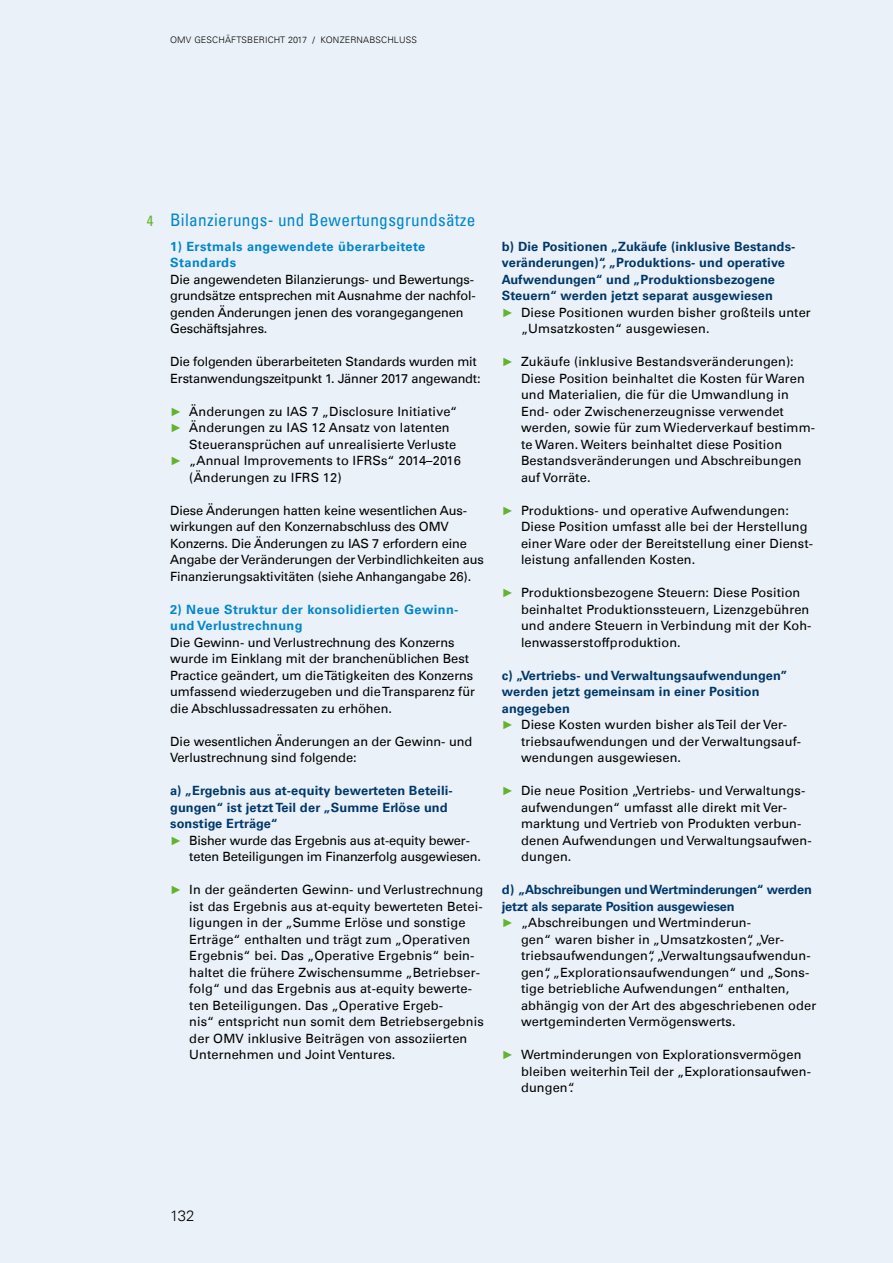
<style>
.page{position:relative;width:893px;height:1263px;background:#ebf1f8}
.page>*{position:absolute;margin:0;border:0;box-sizing:border-box;transform-origin:0 0}
.t1{font:condensed 17.25px "Univers LT";letter-spacing:.015em;color:#0086cd}
.t2{font:300 15px "Univers Com 45";color:#000}
.t3{font:12.75px/16.5px "Univers LTOMV55 Roman";letter-spacing:.005em;color:#000}
.t4{font:700 12.75px "Univers LTOMV55 Roman";letter-spacing:.005em;color:#00386a}
.t5{font:12.75px/16.5px "Univers LTOMV55 Roman";letter-spacing:-.015em;color:#000}
.t6{font:700 12.75px/16.5px "Univers LTOMV55 Roman";letter-spacing:.035em;color:#0086cd}
.t7{font:700 12.75px "Univers LTOMV55 Roman";letter-spacing:-.015em;color:#00386a}
.t8{font:300 9px "Univers Com 45";letter-spacing:.015em;color:#000}
.s1{font-size:15px;color:#63b32e}
.s2{font-family:"Arial";font-size:12px;color:#63b32e}
</style>
<div class="page">
<p class="t8" style="left:170px;top:36px;width:248px">OMV GESCHÄFTSBERICHT 2017 / KONZERNABSCHLUSS</p>
<h1 class="t1" style="left:147px;top:209px;width:330px"><span class="s1">4</span> Bilanzierungs- und Bewertungsgrundsätze</h1>
<p class="t6" style="left:170px;top:238px;width:257px">1) Erstmals angewendete überarbeitete<br>Standards</p>
<p class="t3" style="left:170px;top:271px;width:307px">Die angewendeten Bilanzierungs- und Bewertungs&shy;grundsätze entsprechen mit Ausnahme der nachfol&shy;genden Änderungen jenen des vorangegangenen Geschäftsjahres.</p>
<p class="t5" style="left:170px;top:353px;width:312px">Die folgenden überarbeiteten Standards wurden mit<br>Erstanwendungszeitpunkt 1. Jänner 2017 angewandt:</p>
<p class="t3" style="left:170px;top:403px;width:289px"><span class="s2">►</span> Änderungen zu IAS 7 „Disclosure Initiative“</p>
<p class="t3" style="left:170px;top:419px;width:281px"><span class="s2">►</span> Änderungen zu IAS 12 Ansatz von latenten</p>
<p class="t3" style="left:189px;top:436px;width:268px">Steueransprüchen auf unrealisierte Verluste</p>
<p class="t3" style="left:170px;top:452px;width:292px"><span class="s2">►</span> „Annual Improvements to IFRSs“ 2014–2016</p>
<p class="t3" style="left:189px;top:469px;width:154px">(Änderungen zu IFRS 12)</p>
<p class="t3" style="left:170px;top:502px;width:315px">Diese Änderungen hatten keine wesentlichen Aus&shy;wirkungen auf den Konzernabschluss des OMV Konzerns. Die Änderungen zu IAS 7 erfordern eine Angabe der Veränderungen der Verbindlichkeiten aus Finanzierungsaktivitäten (siehe Anhangangabe 26).</p>
<p class="t6" style="left:170px;top:601px;width:290px">2) Neue Struktur der konsolidierten Gewinn&shy;und Verlustrechnung</p>
<p class="t3" style="left:170px;top:634px;width:306px">Die Gewinn- und Verlustrechnung des Konzerns wurde im Einklang mit der branchenüblichen Best Practice geändert, um die Tätigkeiten des Konzerns umfassend wiederzugeben und die Transparenz für die Abschlussadressaten zu erhöhen.</p>
<p class="t3" style="left:170px;top:733px;width:304px">Die wesentlichen Änderungen an der Gewinn- und<br>Verlustrechnung sind folgende:</p>
<p class="t4" style="left:170px;top:783px;width:284px">a) „Ergebnis aus at-equity bewerteten Beteili-</p>
<p class="t4" style="left:170px;top:800px;width:279px">gungen“ ist jetzt Teil der „Summe Erlöse und</p>
<p class="t4" style="left:170px;top:816px;width:109px">sonstige Erträge“</p>
<p class="t5" style="left:170px;top:832px;width:301px"><span class="s2">►</span> Bisher wurde das Ergebnis aus at-equity bewer-</p>
<p class="t5" style="left:189px;top:848px;width:293px">teten Beteiligungen im Finanzerfolg ausgewiesen.</p>
<p class="t3" style="left:189px;top:881px;width:296px;text-indent:-19px"><span class="s2">►</span> In der geänderten Gewinn- und Verlustrechnung ist das Ergebnis aus at-equity bewerteten Betei&shy;ligungen in der „Summe Erlöse und sonstige Erträge“ enthalten und trägt zum „Operativen Ergebnis“ bei. Das „Operative Ergebnis“ bein&shy;haltet die frühere Zwischensumme „Betriebser&shy;folg“ und das Ergebnis aus at-equity bewerte&shy;ten Beteiligungen. Das „Operative Ergeb-<br>nis“ entspricht nun somit dem Betriebsergebnis der OMV inklusive Beiträgen von assoziierten Unternehmen und Joint Ventures.</p>
<p class="t4" style="left:502px;top:239px;width:295px">b) Die Positionen „Zukäufe (inklusive Bestands-</p>
<p class="t4" style="left:502px;top:255px;width:285px">veränderungen)“, „Produktions- und operative</p>
<p class="t4" style="left:502px;top:272px;width:275px">Aufwendungen“ und „Produktionsbezogene</p>
<p class="t4" style="left:502px;top:288px;width:273px">Steuern“ werden jetzt separat ausgewiesen</p>
<p class="t3" style="left:502px;top:304px;width:310px"><span class="s2">►</span> Diese Positionen wurden bisher großteils unter</p>
<p class="t3" style="left:521px;top:320px;width:190px">„Umsatzkosten“ ausgewiesen.</p>
<p class="t3" style="left:521px;top:353px;width:296px;text-indent:-19px"><span class="s2">►</span> Zukäufe (inklusive Bestandsveränderungen):<br>Diese Position beinhaltet die Kosten für Waren und Materialien, die für die Umwandlung in End- oder Zwischenerzeugnisse verwendet werden, sowie für zum Wiederverkauf bestimm&shy;te Waren. Weiters beinhaltet diese Position Bestandsveränderungen und Abschreibungen auf Vorräte.</p>
<p class="t3" style="left:521px;top:502px;width:294px;text-indent:-19px"><span class="s2">►</span> Produktions- und operative Aufwendungen:<br>Diese Position umfasst alle bei der Herstellung einer Ware oder der Bereitstellung einer Dienst&shy;leistung anfallenden Kosten.</p>
<p class="t3" style="left:521px;top:584px;width:292px;text-indent:-19px"><span class="s2">►</span> Produktionsbezogene Steuern: Diese Position beinhaltet Produktionssteuern, Lizenzgebühren und andere Steuern in Verbindung mit der Koh&shy;lenwasserstoffproduktion.</p>
<p class="t4" style="left:502px;top:668px;width:287px">c) „Vertriebs- und Verwaltungsaufwendungen”</p>
<p class="t4" style="left:502px;top:684px;width:259px">werden jetzt gemeinsam in einer Position</p>
<p class="t4" style="left:502px;top:701px;width:69px">angegeben</p>
<p class="t3" style="left:502px;top:716px;width:287px"><span class="s2">►</span> Diese Kosten wurden bisher als Teil der Ver-</p>
<p class="t3" style="left:521px;top:733px;width:282px">triebsaufwendungen und der Verwaltungsauf-</p>
<p class="t3" style="left:521px;top:749px;width:162px">wendungen ausgewiesen.</p>
<p class="t3" style="left:521px;top:782px;width:292px;text-indent:-19px"><span class="s2">►</span> Die neue Position „Vertriebs- und Verwaltungs&shy;aufwendungen“ umfasst alle direkt mit Ver&shy;marktung und Vertrieb von Produkten verbun&shy;denen Aufwendungen und Verwaltungsaufwen&shy;dungen.</p>
<p class="t7" style="left:502px;top:882px;width:311px">d) „Abschreibungen und Wertminderungen“ werden</p>
<p class="t7" style="left:502px;top:899px;width:234px">jetzt als separate Position ausgewiesen</p>
<p class="t3" style="left:502px;top:914px;width:251px"><span class="s2">►</span> „Abschreibungen und Wertminderun-</p>
<p class="t3" style="left:521px;top:931px;width:265px">gen“ waren bisher in „Umsatzkosten“, „Ver-</p>
<p class="t3" style="left:521px;top:947px;width:291px">triebsaufwendungen“, „Verwaltungsaufwendun-</p>
<p class="t3" style="left:521px;top:964px;width:290px">gen“, „Explorationsaufwendungen“ und „Sons-</p>
<p class="t3" style="left:521px;top:980px;width:270px">tige betriebliche Aufwendungen“ enthalten,</p>
<p class="t3" style="left:521px;top:997px;width:297px">abhängig von der Art des abgeschriebenen oder</p>
<p class="t3" style="left:521px;top:1013px;width:216px">wertgeminderten Vermögenswerts.</p>
<p class="t3" style="left:521px;top:1046px;width:291px;text-indent:-19px"><span class="s2">►</span> Wertminderungen von Explorationsvermögen bleiben weiterhin Teil der „Explorationsaufwen&shy;dungen“.</p>
<p class="t2" style="left:170px;top:1210px;width:26px">132</p>
</div>
